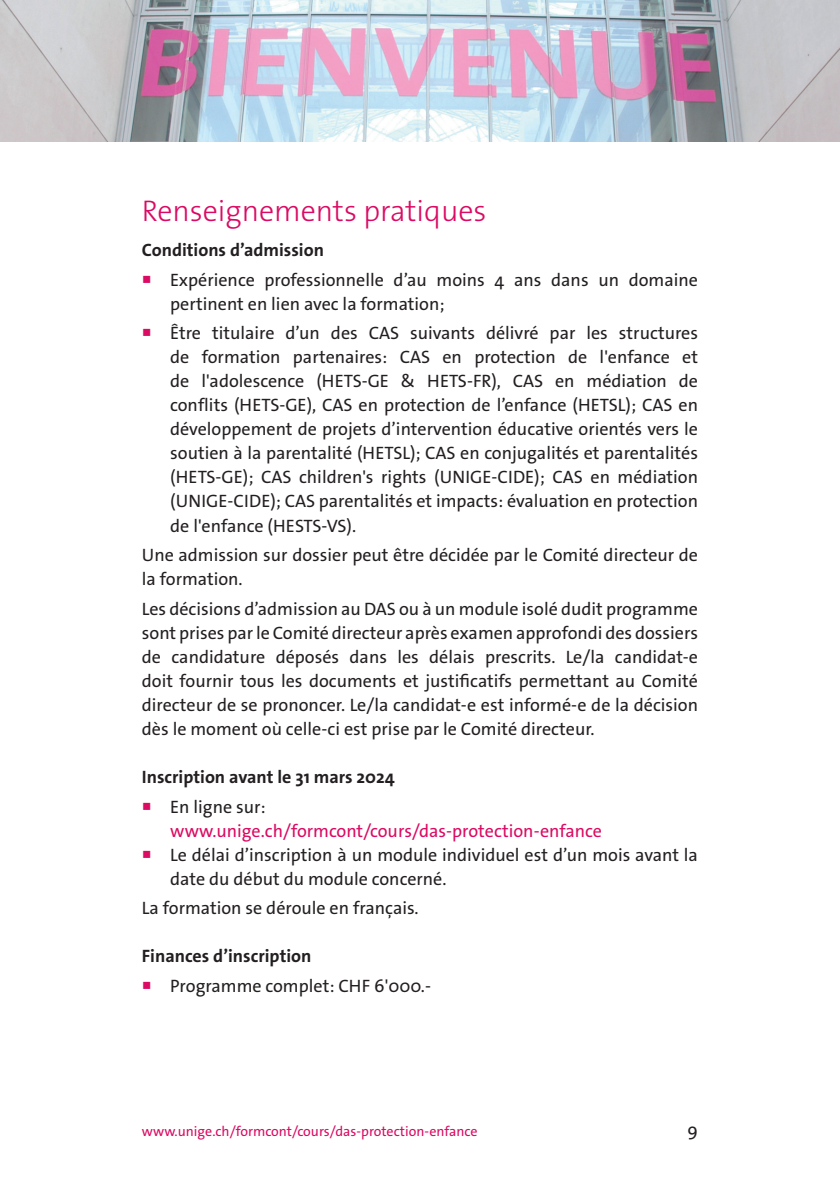
<style>
.page{position:relative;width:840px;height:1191px;background:#fff}
.page>*{position:absolute;margin:0;border:0;box-sizing:border-box;transform-origin:0 0}
.texte{font:300 30px "The Sans Os F";color:#db0a62}
.retrait5{font:18px/24px "The Sans Os F";color:#231f20}
.texte-2{font:18px/24px "The Sans Os F";color:#231f20;text-align:justify}
.texte-3{font:700 18px "The Sans Os F";color:#231f20}
.retrait5-2{font:18px "The Sans Os F";color:#db0a62}
.t1{font:14px "The Sans Os F";color:#db0a62}
.s1{color:#db0a62}
</style>
<div class="page">
<img style="left:0;top:0;width:839px;height:142px">
<p class="texte" style="left:142px;top:191px;width:346px">Renseignements pratiques</p>
<p class="texte-3" style="left:142px;top:238px;width:183px">Conditions d’admission</p>
<p class="retrait5" style="left:170px;top:268px;width:529px;text-indent:-28px"><span class="s1">○</span> Expérience professionnelle d’au moins 4 ans dans un domaine pertinent en lien avec la formation;</p>
<p class="retrait5" style="left:170px;top:321px;width:529px;text-align:justify;text-indent:-28px"><span class="s1">○</span> Être titulaire d’un des CAS suivants délivré par les structures de formation partenaires: CAS en protection de l'enfance et de l'adolescence (HETS-GE &amp; HETS-FR), CAS en médiation de conflits (HETS-GE), CAS en protection de l’enfance (HETSL); CAS en développement de projets d’intervention éducative orientés vers le soutien à la parentalité (HETSL); CAS en conjugalités et parentalités (HETS-GE); CAS children's rights (UNIGE-CIDE); CAS en médiation (UNIGE-CIDE); CAS parentalités et impacts: évaluation en protection de l'enfance (HESTS-VS).</p>
<p class="retrait5" style="left:142px;top:543px;width:557px">Une admission sur dossier peut être décidée par le Comité directeur de la formation.</p>
<p class="texte-2" style="left:142px;top:597px;width:557px">Les décisions d’admission au DAS ou à un module isolé dudit programme sont prises par le Comité directeur après examen approfondi des dossiers de candidature déposés dans les délais prescrits. Le/la candidat-e doit fournir tous les documents et justificatifs permettant au Comité directeur de se prononcer. Le/la candidat-e est informé-e de la décision dès le moment où celle-ci est prise par le Comité directeur.</p>
<p class="texte-3" style="left:142px;top:765px;width:254px">Inscription avant le 31 mars 2024</p>
<p class="retrait5" style="left:142px;top:794px;width:125px"><span class="s1">○</span> En ligne sur:</p>
<p class="retrait5-2" style="left:170px;top:819px;width:433px">www.unige.ch/formcont/cours/das-protection-enfance</p>
<p class="retrait5" style="left:170px;top:842px;width:529px;text-indent:-28px"><span class="s1">○</span> Le délai d’inscription à un module individuel est d’un mois avant la date du début du module concerné.</p>
<p class="retrait5" style="left:142px;top:896px;width:278px">La formation se déroule en français.</p>
<p class="texte-3" style="left:142px;top:944px;width:171px">Finances d’inscription</p>
<p class="retrait5" style="left:142px;top:974px;width:290px"><span class="s1">○</span> Programme complet: CHF 6'000.-</p>
<p class="t1" style="left:142px;top:1122px;width:337px">www.unige.ch/formcont/cours/das-protection-enfance</p>
<p class="retrait5" style="left:687px;top:1118px;width:12px">9</p>
</div>
